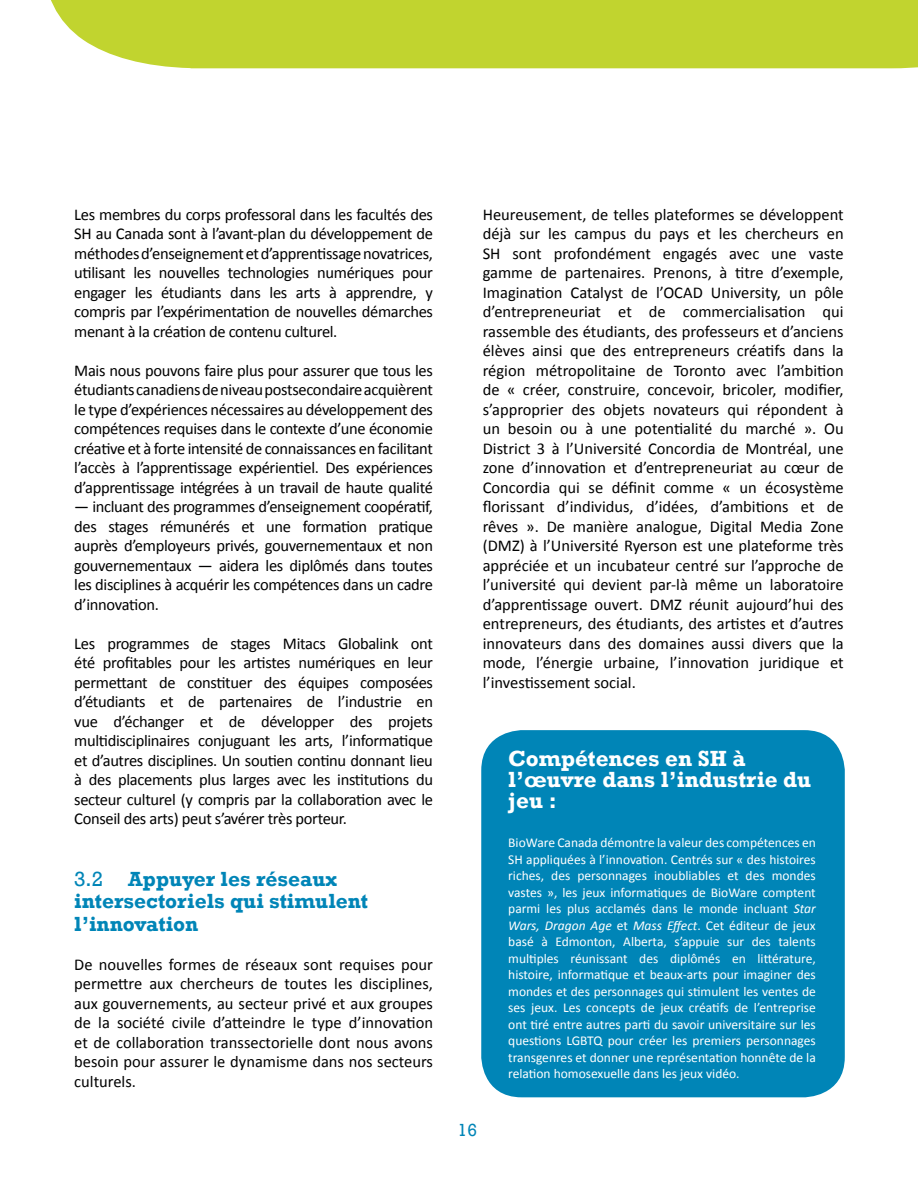
<style>
.page{position:relative;width:918px;height:1188px;background:#fff}
.page>*{position:absolute;margin:0;border:0;box-sizing:border-box;transform-origin:0 0}
.t1{font:700 22.5px/21px "Rockwell";color:#fff}
.t2{font:700 21px/22.5px "Rockwell";color:#0085b7}
.t3{font:18px "Rockwell";color:#0085b7}
.t4{font:16.5px/19.5px "Calibri";letter-spacing:-.02em;color:#000101;text-align:justify}
.t5{font:13.5px/16.5px "Calibri";color:#fff;text-align:justify}
.s1{font-weight:400}
.s2{font-style:italic}
</style>
<div class="page">
<div style="left:51px;top:0;width:867px;height:68px;background:#c1d42f"></div>
<div style="left:481px;top:730px;width:364px;height:367px;background:#0085b7;border-radius:40px"></div>
<p class="t4" style="left:74px;top:205px;width:360px">Les membres du corps professoral dans les facultés des SH au Canada sont à l’avant-plan du développement de méthodes d’enseignement et d’apprentissage novatrices, utilisant les nouvelles technologies numériques pour engager les étudiants dans les arts à apprendre, y compris par l’expérimentation de nouvelles démarches menant à la création de contenu culturel.</p>
<p class="t4" style="left:74px;top:361px;width:360px">Mais nous pouvons faire plus pour assurer que tous les étudiants canadiens de niveau postsecondaire acquièrent le type d’expériences nécessaires au développement des compétences requises dans le contexte d’une économie créative et à forte intensité de connaissances en facilitant l’accès à l’apprentissage expérientiel. Des expériences d’apprentissage intégrées à un travail de haute qualité</p>
<p class="t4" style="left:74px;top:497px;width:360px">— incluant des programmes d’enseignement coopératif, des stages rémunérés et une formation pratique auprès d’employeurs privés, gouvernementaux et non gouvernementaux — aidera les diplômés dans toutes les disciplines à acquérir les compétences dans un cadre d’innovation.</p>
<p class="t4" style="left:74px;top:634px;width:360px">Les programmes de stages Mitacs Globalink ont été profitables pour les artistes numériques en leur permettant de constituer des équipes composées d’étudiants et de partenaires de l’industrie en vue d’échanger et de développer des projets multidisciplinaires conjuguant les arts, l’informatique et d’autres disciplines. Un soutien continu donnant lieu à des placements plus larges avec les institutions du secteur culturel (y compris par la collaboration avec le Conseil des arts) peut s’avérer très porteur.</p>
<p class="t2" style="left:74px;top:867px;width:295px"><span class="s1">3.2</span> Appuyer les réseaux intersectoriels qui stimulent l’innovation</p>
<p class="t4" style="left:74px;top:955px;width:360px">De nouvelles formes de réseaux sont requises pour permettre aux chercheurs de toutes les disciplines, aux gouvernements, au secteur privé et aux groupes de la société civile d’atteindre le type d’innovation et de collaboration transsectorielle dont nous avons besoin pour assurer le dynamisme dans nos secteurs culturels.</p>
<p class="t4" style="left:483px;top:205px;width:363px">Heureusement, de telles plateformes se développent déjà sur les campus du pays et les chercheurs en SH sont profondément engagés avec une vaste gamme de partenaires. Prenons, à titre d’exemple, Imagination Catalyst de l’OCAD University, un pôle d’entrepreneuriat et de commercialisation qui rassemble des étudiants, des professeurs et d’anciens élèves ainsi que des entrepreneurs créatifs dans la région métropolitaine de Toronto avec l’ambition de « créer, construire, concevoir, bricoler, modifier, s’approprier des objets novateurs qui répondent à un besoin ou à une potentialité du marché ». Ou District 3 à l’Université Concordia de Montréal, une zone d’innovation et d’entrepreneuriat au cœur de Concordia qui se définit comme « un écosystème florissant d’individus, d’idées, d’ambitions et de rêves ». De manière analogue, Digital Media Zone (DMZ) à l’Université Ryerson est une plateforme très appréciée et un incubateur centré sur l’approche de l’université qui devient par-là même un laboratoire d’apprentissage ouvert. DMZ réunit aujourd’hui des entrepreneurs, des étudiants, des artistes et d’autres innovateurs dans des domaines aussi divers que la mode, l’énergie urbaine, l’innovation juridique et l’investissement social.</p>
<p class="t3" style="left:458px;top:1119px;width:21px">16</p>
<h1 class="t1" style="left:508px;top:748px;width:305px">Compétences en SH à l’œuvre dans l’industrie du jeu :</h1>
<p class="t5" style="left:508px;top:835px;width:309px">BioWare Canada démontre la valeur des compétences en SH appliquées à l’innovation. Centrés sur « des histoires riches, des personnages inoubliables et des mondes vastes », les jeux informatiques de BioWare comptent parmi les plus acclamés dans le monde incluant <span class="s2">Star Wars, Dragon Age</span> et <span class="s2">Mass Effect</span>. Cet éditeur de jeux basé à Edmonton, Alberta, s’appuie sur des talents multiples réunissant des diplômés en littérature, histoire, informatique et beaux-arts pour imaginer des mondes et des personnages qui stimulent les ventes de ses jeux. Les concepts de jeux créatifs de l’entreprise ont tiré entre autres parti du savoir universitaire sur les questions LGBTQ pour créer les premiers personnages transgenres et donner une représentation honnête de la relation homosexuelle dans les jeux vidéo.</p>
</div>
